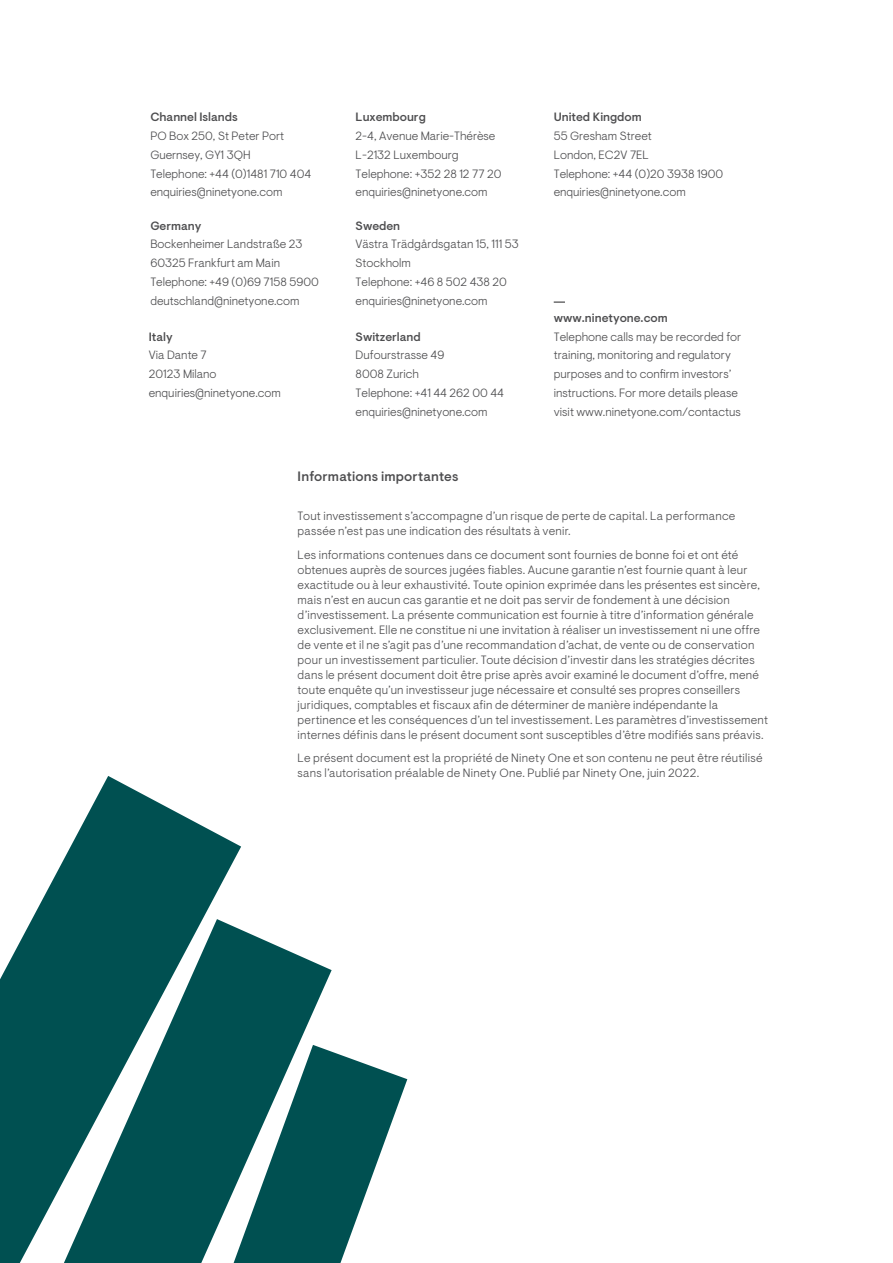
<style>
.page{position:relative;width:893px;height:1263px;background:#fff}
.page>*{position:absolute;margin:0;border:0;box-sizing:border-box;transform-origin:0 0}
.t1{font:500 13.5px "Ninety One Visuelt";letter-spacing:.015em;color:#4d4d4f}
.t2{font:300 12px/18.8px "Ninety One Visuelt";letter-spacing:.01em;color:#4d4d4f}
.t3{font:500 12px "Ninety One Visuelt";color:#4d4d4f}
</style>
<div class="page">
<svg style="left:241px;top:929px;width:91px;height:116px;fill:#005051"></svg>
<svg style="left:0;top:776px;width:241px;height:487px;fill:#005051"></svg>
<svg style="left:234px;top:1045px;width:173px;height:218px"></svg>
<svg style="left:554px;top:301px;width:11px;height:2px"></svg>
<p class="t3" style="left:150px;top:110px;width:89px">Channel Islands</p>
<p class="t2" style="left:150px;top:127px;width:162px">PO Box 250, St Peter Port<br>Guernsey, GY1 3QH<br>Telephone: +44 (0)1481 710 404 enquiries@ninetyone.com</p>
<p class="t3" style="left:150px;top:218px;width:53px">Germany</p>
<p class="t2" style="left:150px;top:235px;width:170px">Bockenheimer Landstraße 23<br>60325 Frankfurt am Main<br>Telephone: +49 (0)69 7158 5900 deutschland@ninetyone.com</p>
<p class="t3" style="left:149px;top:330px;width:25px">Italy</p>
<p class="t2" style="left:149px;top:346px;width:134px">Via Dante 7<br>20123 Milano enquiries@ninetyone.com</p>
<p class="t3" style="left:356px;top:110px;width:72px">Luxembourg</p>
<p class="t2" style="left:356px;top:127px;width:148px">2-4, Avenue Marie-Thérèse<br>L-2132 Luxembourg<br>Telephone: +352 28 12 77 20 enquiries@ninetyone.com</p>
<p class="t3" style="left:356px;top:218px;width:46px">Sweden</p>
<p class="t2" style="left:356px;top:235px;width:165px">Västra Trädgårdsgatan 15, 111 53<br>Stockholm<br>Telephone: +46 8 502 438 20 enquiries@ninetyone.com</p>
<p class="t3" style="left:356px;top:329px;width:67px">Switzerland</p>
<p class="t2" style="left:356px;top:346px;width:150px">Dufourstrasse 49<br>8008 Zurich<br>Telephone: +41 44 262 00 44 enquiries@ninetyone.com</p>
<p class="t3" style="left:554px;top:110px;width:90px">United Kingdom</p>
<p class="t2" style="left:554px;top:127px;width:171px">55 Gresham Street<br>London, EC2V 7EL<br>Telephone: +44 (0)20 3938 1900 enquiries@ninetyone.com</p>
<p class="t3" style="left:554px;top:311px;width:115px">www.ninetyone.com</p>
<p class="t2" style="left:554px;top:327px;width:189px">Telephone calls may be recorded for training, monitoring and regulatory purposes and to confirm investors’ instructions. For more details please visit www.ninetyone.com/contactus</p>
<p class="t1" style="left:298px;top:469px;width:162px">Informations importantes</p>
<p class="t2" style="left:298px;top:508px;width:439px;line-height:15px">Tout investissement s’accompagne d’un risque de perte de capital. La performance passée n’est pas une indication des résultats à venir.</p>
<p class="t2" style="left:298px;top:547px;width:472px;line-height:15px">Les informations contenues dans ce document sont fournies de bonne foi et ont été obtenues auprès de sources jugées fiables. Aucune garantie n’est fournie quant à leur exactitude ou à leur exhaustivité. Toute opinion exprimée dans les présentes est sincère, mais n’est en aucun cas garantie et ne doit pas servir de fondement à une décision d’investissement. La présente communication est fournie à titre d’information générale exclusivement. Elle ne constitue ni une invitation à réaliser un investissement ni une offre de vente et il ne s’agit pas d’une recommandation d’achat, de vente ou de conservation pour un investissement particulier. Toute décision d’investir dans les stratégies décrites dans le présent document doit être prise après avoir examiné le document d’offre, mené toute enquête qu’un investisseur juge nécessaire et consulté ses propres conseillers juridiques, comptables et fiscaux afin de déterminer de manière indépendante la pertinence et les conséquences d’un tel investissement. Les paramètres d’investissement internes définis dans le présent document sont susceptibles d’être modifiés sans préavis.</p>
<p class="t2" style="left:298px;top:750px;width:466px;line-height:15px">Le présent document est la propriété de Ninety One et son contenu ne peut être réutilisé sans l’autorisation préalable de Ninety One. Publié par Ninety One, juin 2022.</p>
</div>
